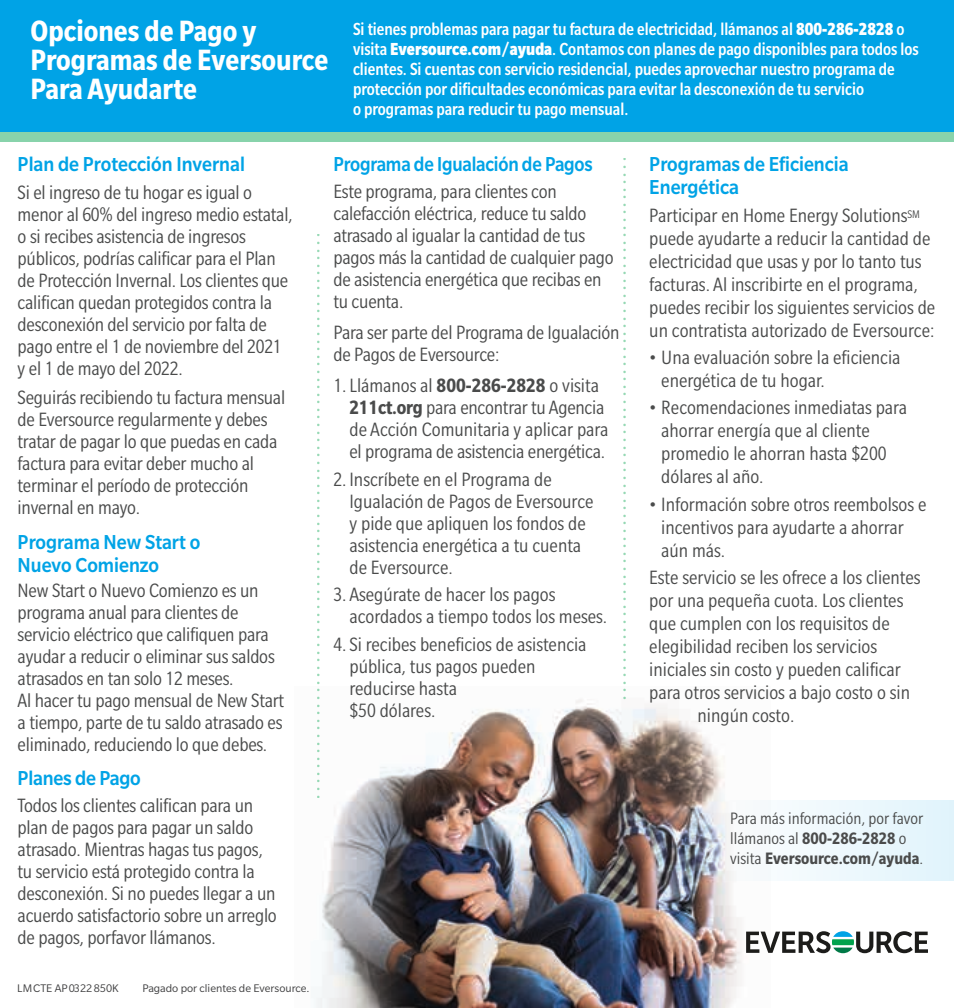
<style>
.page{position:relative;width:954px;height:1008px;background:#fff}
.page>*{position:absolute;margin:0;border:0;box-sizing:border-box;transform-origin:0 0}
.t1{font:700 condensed 32px/29px "Slate Pro";color:#fff}
.t2{font:24px "Slate Pro";color:#00a24c}
.t3{font:500 22px/23px "Slate Pro";color:#00a3e6;scale:.9 1}
.t4{font:500 22px "Slate Pro";color:#00a3e6;scale:.86 1}
.t5{font:condensed 21px/22px "Slate Pro";letter-spacing:-.01em;color:#4a4b4b}
.t6{font:500 condensed 19px/20px "Slate Pro";color:#fff;scale:.95 1}
.t7{font:condensed 18px/20px "Slate Pro";color:#4a4b4b}
.t8{font:12px "Slate Pro";color:#414142}
.s1{font-weight:900}
.s2{font-weight:700}
</style>
<div class="page">
<img style="left:316px;top:699px;width:454px;height:309px">
<svg style="left:746px;top:932px;width:182px;height:21px"></svg>
<svg style="left:0;top:131px;width:954px;height:11px;background:#7bceb0"></svg>
<div style="left:0;top:0;width:954px;height:131px;background:#00a3e6"></div>
<img style="left:615px;top:800px;width:339px;height:80px">
<h1 class="t1" style="left:31px;top:17px;width:299px">Opciones de Pago y<br>Programas de Eversource<br>Para Ayudarte</h1>
<p class="t6" style="left:353px;top:19px;width:597px">Si tienes problemas para pagar tu factura de electricidad, llámanos al <span class="s1">800-286-2828</span> o visita <span class="s1">Eversource.com/ayuda</span>. Contamos con planes de pago disponibles para todos los clientes. Si cuentas con servicio residencial, puedes aprovechar nuestro programa de protección por dificultades económicas para evitar la desconexión de tu servicio<br>o programas para reducir tu pago mensual.</p>
<p class="t3" style="left:18px;top:153px;width:254px">Plan de Protección Invernal</p>
<p class="t5" style="left:18px;top:181px;width:277px">Si el ingreso de tu hogar es igual o menor al 60% del ingreso medio estatal, o si recibes asistencia de ingresos públicos, podrías calificar para el Plan de Protección Invernal. Los clientes que califican quedan protegidos contra la desconexión del servicio por falta de pago entre el 1 de noviembre del 2021 y el 1 de mayo del 2022.</p>
<p class="t5" style="left:18px;top:387px;width:269px">Seguirás recibiendo tu factura mensual de Eversource regularmente y debes tratar de pagar lo que puedas en cada factura para evitar deber mucho al terminar el período de protección invernal en mayo.</p>
<p class="t3" style="left:18px;top:530px;width:204px">Programa New Start o<br>Nuevo Comienzo</p>
<p class="t5" style="left:18px;top:579px;width:268px">New Start o Nuevo Comienzo es un programa anual para clientes de servicio eléctrico que califiquen para ayudar a reducir o eliminar sus saldos atrasados en tan solo 12 meses.<br>Al hacer tu pago mensual de New Start a tiempo, parte de tu saldo atrasado es eliminado, reduciendo lo que debes.</p>
<p class="t3" style="left:18px;top:767px;width:138px">Planes de Pago</p>
<p class="t5" style="left:18px;top:794px;width:261px">Todos los clientes califican para un plan de pagos para pagar un saldo atrasado. Mientras hagas tus pagos, tu servicio está protegido contra la desconexión. Si no puedes llegar a un acuerdo satisfactorio sobre un arreglo de pagos, porfavor llámanos.</p>
<p class="t2" style="left:299px;top:800px;width:569px;rotate:-90deg">...........................................................................</p>
<p class="t4" style="left:333px;top:152px;width:303px">Programa de Igualación de Pagos</p>
<p class="t5" style="left:333px;top:180px;width:282px">Este programa, para clientes con calefacción eléctrica, reduce tu saldo atrasado al igualar la cantidad de tus pagos más la cantidad de cualquier pago de asistencia energética que recibas en tu cuenta.</p>
<p class="t5" style="left:333px;top:321px;width:288px">Para ser parte del Programa de Igualación de Pagos de Eversource:</p>
<p class="t5" style="left:349px;top:374px;width:260px;text-indent:-16px">1.Llámanos al <span class="s2">800-286-2828</span> o visita <span class="s2">211ct.org</span> para encontrar tu Agencia de Acción Comunitaria y aplicar para el programa de asistencia energética.</p>
<p class="t5" style="left:349px;top:468px;width:245px;text-indent:-16px">2. Inscríbete en el Programa de<br>Igualación de Pagos de Eversource y pide que apliquen los fondos de asistencia energética a tu cuenta de Eversource.</p>
<p class="t5" style="left:349px;top:584px;width:259px;text-indent:-16px">3. Asegúrate de hacer los pagos acordados a tiempo todos los meses.</p>
<p class="t5" style="left:349px;top:633px;width:239px;text-indent:-16px">4.Si recibes beneficios de asistencia pública, tus pagos pueden reducirse hasta<br>$50 dólares.</p>
<p class="t2" style="left:606px;top:701px;width:546px;rotate:-90deg">........................................................................</p>
<p class="t8" style="left:17px;top:982px;width:103px">LMCTE AP0322 850K</p>
<p class="t8" style="left:142px;top:982px;width:169px">Pagado por clientes de Eversource.</p>
<p class="t3" style="left:649px;top:153px;width:223px">Programas de Eficiencia<br>Energética</p>
<p class="t5" style="left:649px;top:203px;width:288px;line-height:23px">Participar en Home Energy Solutions<sup>SM </sup>puede ayudarte a reducir la cantidad de electricidad que usas y por lo tanto tus facturas. Al inscribirte en el programa, puedes recibir los siguientes servicios de un contratista autorizado de Eversource:</p>
<p class="t5" style="left:661px;top:346px;width:241px;line-height:23px;text-indent:-12px">• Una evaluación sobre la eficiencia energética de tu hogar.</p>
<p class="t5" style="left:661px;top:396px;width:247px;line-height:23px;text-indent:-12px">• Recomendaciones inmediatas para ahorrar energía que al cliente promedio le ahorran hasta $200 dólares al año.</p>
<p class="t5" style="left:661px;top:492px;width:267px;line-height:23px;text-indent:-12px">• Información sobre otros reembolsos e incentivos para ayudarte a ahorrar aún más.</p>
<p class="t5" style="left:649px;top:566px;width:273px">Este servicio se les ofrece a los clientes</p>
<p class="t5" style="left:649px;top:589px;width:256px">por una pequeña cuota. Los clientes</p>
<p class="t5" style="left:649px;top:612px;width:242px">que cumplen con los requisitos de</p>
<p class="t5" style="left:649px;top:635px;width:229px">elegibilidad reciben los servicios</p>
<p class="t5" style="left:649px;top:658px;width:253px">iniciales sin costo y pueden calificar</p>
<p class="t5" style="left:649px;top:681px;width:262px">para otros servicios a bajo costo o sin</p>
<p class="t5" style="left:698px;top:704px;width:98px">ningún costo.</p>
<p class="t7" style="left:730px;top:808px;width:195px">Para más información, por favor llámanos al <span class="s2">800-286-2828</span> o visita <span class="s2">Eversource.com/ayuda</span>.</p>
</div>
